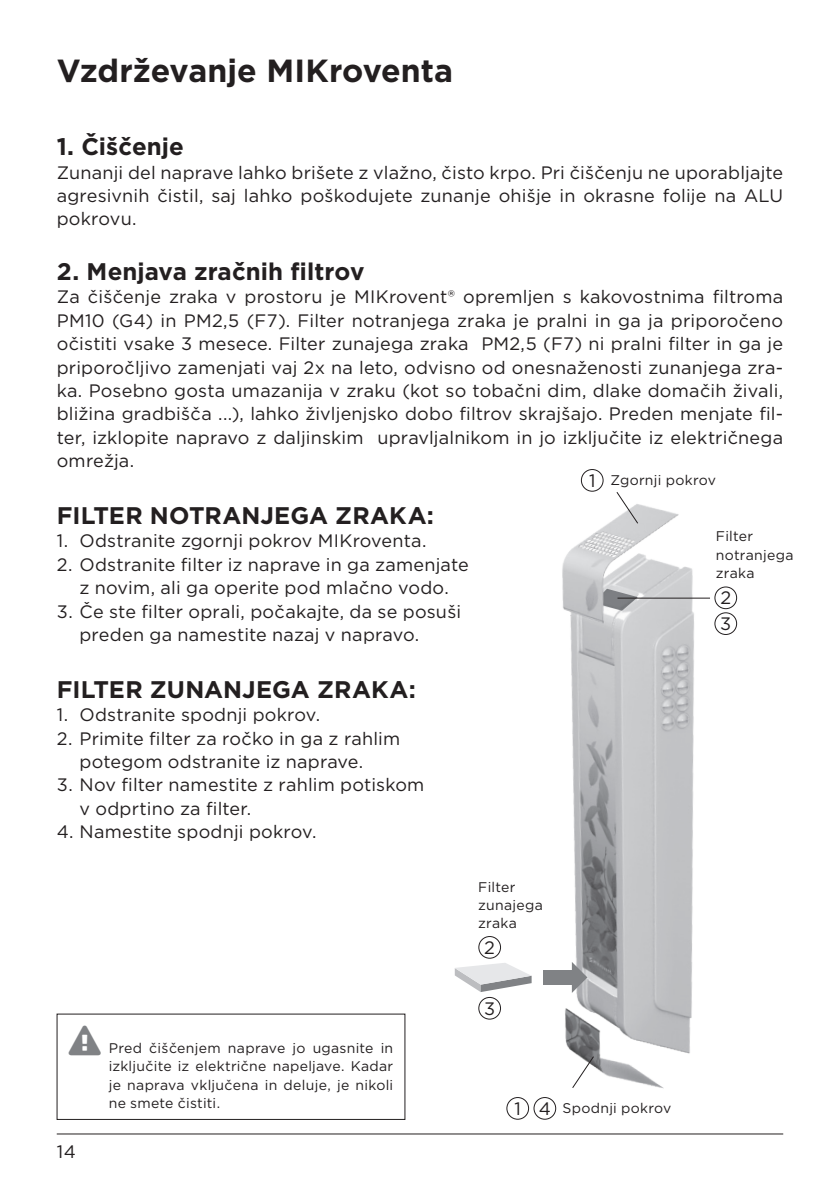
<style>
.page{position:relative;width:840px;height:1191px;background:#fff}
.page>*{position:absolute;margin:0;border:0;box-sizing:border-box;transform-origin:0 0}
.Naslov__Bold_16pt{font:700 32px "Gotham";color:#231f20}
.Podnaslov__bold_12_p{font:700 24px "Gotham";letter-spacing:.005em;color:#231f20}
.Body__9pt{font:18px/23.4px "Gotham";letter-spacing:.01em;color:#231f20}
.Body__9pt-2{font:14px/18.2px "Gotham";letter-spacing:.02em;color:#231f20}
.s1{color:#808285}
</style>
<div class="page">
<hr style="left:57px;top:1133px;width:725px;height:1px;background:#231f20">
<img style="left:531px;top:476px;width:207px;height:613px">
<svg style="left:603px;top:589px;width:34px;height:22px"></svg>
<svg style="left:615px;top:491px;width:23px;height:33px"></svg>
<div style="left:580px;top:469px;width:23px;height:23px;border:1px solid #231f20;border-radius:50%"></div>
<hr style="left:617px;top:598px;width:92px;height:1px;background:#231f20">
<div style="left:714px;top:586px;width:22px;height:23px;border:1px solid #231f20;border-radius:50%"></div>
<div style="left:714px;top:612px;width:22px;height:23px;border:1px solid #231f20;border-radius:50%"></div>
<svg style="left:571px;top:1055px;width:23px;height:33px"></svg>
<div style="left:506px;top:1097px;width:23px;height:22px;border:1px solid #231f20;border-radius:50%"></div>
<div style="left:533px;top:1097px;width:23px;height:22px;border:1px solid #231f20;border-radius:50%"></div>
<svg style="left:454px;top:963px;width:77px;height:29px"></svg>
<div style="left:542px;top:970px;width:30px;height:14px;background:#808285"></div>
<svg style="left:571px;top:962px;width:16px;height:31px"></svg>
<div style="left:478px;top:997px;width:22px;height:22px;border:1px solid #231f20;border-radius:50%"></div>
<div style="left:478px;top:936px;width:22px;height:22px;border:1px solid #231f20;border-radius:50%"></div>
<p class="Naslov__Bold_16pt" style="left:57px;top:50px;width:397px">Vzdrževanje MIKroventa</p>
<p class="Podnaslov__bold_12_p" style="left:57px;top:131px;width:129px">1. Čiščenje</p>
<p class="Body__9pt" style="left:57px;top:160px;width:727px;text-align:justify">Zunanji del naprave lahko brišete z vlažno, čisto krpo. Pri čiščenju ne uporabljajte agresivnih čistil, saj lahko poškodujete zunanje ohišje in okrasne folije na ALU pokrovu.</p>
<p class="Podnaslov__bold_12_p" style="left:57px;top:255px;width:309px">2. Menjava zračnih filtrov</p>
<p class="Body__9pt" style="left:57px;top:285px;width:727px;text-align:justify">Za čiščenje zraka v prostoru je MIKrovent® opremljen s kakovostnima filtroma PM10 (G4) in PM2,5 (F7). Filter notranjega zraka je pralni in ga ja priporočeno očistiti vsake 3 mesece. Filter zunajega zraka PM2,5 (F7) ni pralni filter in ga je priporočljivo zamenjati vaj 2x na leto, odvisno od onesnaženosti zunanjega zra&shy;ka. Posebno gosta umazanija v zraku (kot so tobačni dim, dlake domačih živali, bližina gradbišča ...), lahko življenjsko dobo filtrov skrajšajo. Preden menjate fil&shy;ter, izklopite napravo z daljinskim upravljalnikom in jo izključite iz električnega omrežja.</p>
<p class="Podnaslov__bold_12_p" style="left:57px;top:499px;width:378px">FILTER NOTRANJEGA ZRAKA:</p>
<p class="Body__9pt" style="left:57px;top:529px;width:371px">1. Odstranite zgornji pokrov MIKroventa.</p>
<p class="Body__9pt" style="left:57px;top:552px;width:413px;text-align:center">2. Odstranite filter iz naprave in ga zamenjate z novim, ali ga operite pod mlačno vodo.</p>
<p class="Body__9pt" style="left:79px;top:599px;width:383px;text-indent:-23px">3. Če ste filter oprali, počakajte, da se posuši preden ga namestite nazaj v napravo.</p>
<p class="Podnaslov__bold_12_p" style="left:57px;top:673px;width:360px">FILTER ZUNANJEGA ZRAKA:</p>
<p class="Body__9pt" style="left:57px;top:702px;width:265px">1. Odstranite spodnji pokrov.</p>
<p class="Body__9pt" style="left:79px;top:726px;width:322px;text-indent:-23px">2. Primite filter za ročko in ga z rahlim potegom odstranite iz naprave.</p>
<p class="Body__9pt" style="left:79px;top:773px;width:346px;text-indent:-23px">3. Nov filter namestite z rahlim potiskom v odprtino za filter.</p>
<p class="Body__9pt" style="left:57px;top:819px;width:261px">4. Namestite spodnji pokrov.</p>
<p class="Body__9pt" style="left:588px;top:468px;width:8px">1</p>
<p class="Body__9pt-2" style="left:610px;top:471px;width:107px">Zgornji pokrov</p>
<p class="Body__9pt-2" style="left:715px;top:527px;width:39px">Filter</p>
<p class="Body__9pt-2" style="left:715px;top:545px;width:79px">notranjega</p>
<p class="Body__9pt-2" style="left:715px;top:563px;width:40px">zraka</p>
<p class="Body__9pt" style="left:720px;top:585px;width:12px">2</p>
<p class="Body__9pt" style="left:719px;top:611px;width:13px">3</p>
<p class="Body__9pt-2" style="left:478px;top:877px;width:39px">Filter</p>
<p class="Body__9pt-2" style="left:478px;top:895px;width:66px">zunajega zraka</p>
<p class="Body__9pt" style="left:484px;top:935px;width:12px">2</p>
<p class="Body__9pt-2" style="left:109px;top:1038px;width:286px;text-align:justify;text-indent:-40px"><span class="s1">❑</span> Pred čiščenjem naprave jo ugasnite in izključite iz električne napeljave. Kadar je naprava vključena in deluje, je nikoli ne smete čistiti.</p>
<p class="Body__9pt" style="left:57px;top:1140px;width:21px">14</p>
<p class="Body__9pt" style="left:484px;top:996px;width:13px">3</p>
<p class="Body__9pt" style="left:514px;top:1096px;width:8px">1</p>
<p class="Body__9pt-2" style="left:562px;top:1099px;width:110px">Spodnji pokrov</p>
<p class="Body__9pt" style="left:538px;top:1096px;width:14px">4</p>
</div>
